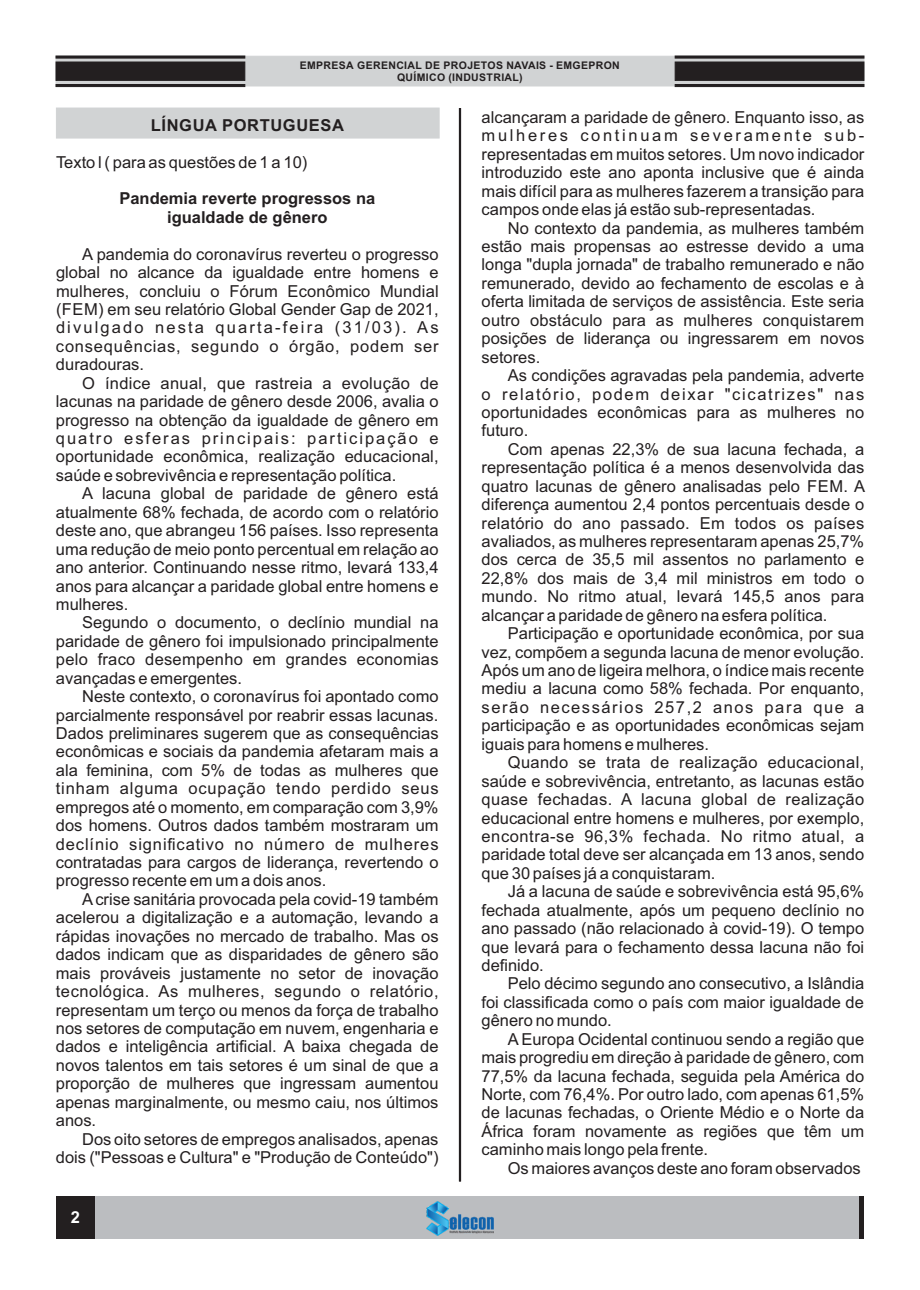
<style>
.page{position:relative;width:920px;height:1290px;background:#fff}
.page>*{position:absolute;margin:0;border:0;box-sizing:border-box;transform-origin:0 0}
.t1{font:16.5px/18.5px "Arial";color:#231f20;text-align:justify}
.t2{font:700 16.5px/18.5px "Arial";color:#231f20;text-align:center}
.t3{font:700 16.5px "Arial";letter-spacing:.035em;color:#231f20}
.t4{font:700 16.5px "Arial";color:#fff}
.t5{font:700 10.5px/11.7px "Arial";letter-spacing:.035em;color:#231f20;text-align:center}
</style>
<div class="page">
<hr style="left:459px;top:108px;width:2px;height:1073px;background:#231f20">
<div style="left:56px;top:107px;width:384px;height:32px;background:#d1d3d4"></div>
<div style="left:56px;top:1196px;width:808px;height:42px;background:#bbbdc0"></div>
<img style="left:426px;top:1201px;width:68px;height:34px">
<div style="left:859px;top:1196px;width:5px;height:42px;background:#231f20"></div>
<div style="left:56px;top:1196px;width:38px;height:42px;background:#231f20"></div>
<svg style="left:55px;top:55px;width:810px;height:32px;background:#929192"></svg>
<p class="t5" style="left:300px;top:61px;width:322px">EMPRESA GERENCIAL DE PROJETOS NAVAIS - EMGEPRON<br>QUÍMICO (INDUSTRIAL)</p>
<p class="t3" style="left:151px;top:119px;width:194px">LÍNGUA PORTUGUESA</p>
<p class="t1" style="left:56px;top:154px;width:253px">Texto l ( para as questões de 1 a 10)</p>
<p class="t2" style="left:119px;top:191px;width:257px">Pandemia reverte progressos na igualdade de gênero</p>
<p class="t1" style="left:56px;top:246px;width:384px;text-indent:26px">A pandemia do coronavírus reverteu o progresso global no alcance da igualdade entre homens e mulheres, concluiu o Fórum Econômico Mundial (FEM) em seu relatório Global Gender Gap de 2021, divulgado nesta quarta-feira (31/03). As consequências, segundo o órgão, podem ser duradouras.</p>
<p class="t1" style="left:56px;top:375px;width:384px;text-indent:26px">O índice anual, que rastreia a evolução de lacunas na paridade de gênero desde 2006, avalia o progresso na obtenção da igualdade de gênero em quatro esferas principais: participação e oportunidade econômica, realização educacional, saúde e sobrevivência e representação política.</p>
<p class="t1" style="left:56px;top:486px;width:384px;text-indent:26px">A lacuna global de paridade de gênero está atualmente 68% fechada, de acordo com o relatório deste ano, que abrangeu 156 países. Isso representa uma redução de meio ponto percentual em relação ao ano anterior. Continuando nesse ritmo, levará 133,4 anos para alcançar a paridade global entre homens e mulheres.</p>
<p class="t1" style="left:56px;top:615px;width:384px;text-indent:26px">Segundo o documento, o declínio mundial na paridade de gênero foi impulsionado principalmente pelo fraco desempenho em grandes economias avançadas e emergentes.</p>
<p class="t1" style="left:56px;top:689px;width:384px;text-indent:26px">Neste contexto, o coronavírus foi apontado como parcialmente responsável por reabrir essas lacunas.<br>Dados preliminares sugerem que as consequências econômicas e sociais da pandemia afetaram mais a ala feminina, com 5% de todas as mulheres que tinham alguma ocupação tendo perdido seus empregos até o momento, em comparação com 3,9% dos homens. Outros dados também mostraram um declínio significativo no número de mulheres contratadas para cargos de liderança, revertendo o progresso recente em um a dois anos.</p>
<p class="t1" style="left:56px;top:891px;width:384px;text-indent:26px">Acrise sanitária provocada pela covid-19 também acelerou a digitalização e a automação, levando a rápidas inovações no mercado de trabalho. Mas os dados indicam que as disparidades de gênero são mais prováveis justamente no setor de inovação tecnológica. As mulheres, segundo o relatório, representam um terço ou menos da força de trabalho nos setores de computação em nuvem, engenharia e dados e inteligência artificial. A baixa chegada de novos talentos em tais setores é um sinal de que a proporção de mulheres que ingressam aumentou apenas marginalmente, ou mesmo caiu, nos últimos anos.</p>
<p class="t1" style="left:56px;top:1131px;width:384px;text-align:right">Dos oito setores de empregos analisados, apenas dois ("Pessoas e Cultura" e "Produção de Conteúdo")</p>
<p class="t4" style="left:71px;top:1211px;width:11px">2</p>
<p class="t1" style="left:482px;top:109px;width:384px">alcançaram a paridade de gênero. Enquanto isso, as mulheres continuam severamente sub&shy;representadas em muitos setores. Um novo indicador introduzido este ano aponta inclusive que é ainda mais difícil para as mulheres fazerem a transição para campos onde elas já estão sub-representadas.</p>
<p class="t1" style="left:482px;top:220px;width:384px;text-indent:26px">No contexto da pandemia, as mulheres também estão mais propensas ao estresse devido a uma longa "dupla jornada" de trabalho remunerado e não remunerado, devido ao fechamento de escolas e à oferta limitada de serviços de assistência. Este seria outro obstáculo para as mulheres conquistarem posições de liderança ou ingressarem em novos setores.</p>
<p class="t1" style="left:482px;top:368px;width:384px;text-indent:26px">As condições agravadas pela pandemia, adverte o relatório, podem deixar "cicatrizes" nas oportunidades econômicas para as mulheres no futuro.</p>
<p class="t1" style="left:482px;top:441px;width:385px;text-indent:26px">Com apenas 22,3% de sua lacuna fechada, a representação política é a menos desenvolvida das quatro lacunas de gênero analisadas pelo FEM. A diferença aumentou 2,4 pontos percentuais desde o relatório do ano passado. Em todos os países avaliados, as mulheres representaram apenas 25,7% dos cerca de 35,5 mil assentos no parlamento e 22,8% dos mais de 3,4 mil ministros em todo o mundo. No ritmo atual, levará 145,5 anos para alcançar a paridade de gênero na esfera política.</p>
<p class="t1" style="left:482px;top:626px;width:384px;text-indent:26px">Participação e oportunidade econômica, por sua vez, compõem a segunda lacuna de menor evolução.<br>Após um ano de ligeira melhora, o índice mais recente mediu a lacuna como 58% fechada. Por enquanto, serão necessários 257,2 anos para que a participação e as oportunidades econômicas sejam iguais para homens e mulheres.</p>
<p class="t1" style="left:482px;top:755px;width:384px;text-indent:26px">Quando se trata de realização educacional, saúde e sobrevivência, entretanto, as lacunas estão quase fechadas. A lacuna global de realização educacional entre homens e mulheres, por exemplo, encontra-se 96,3% fechada. No ritmo atual, a paridade total deve ser alcançada em 13 anos, sendo que 30 países já a conquistaram.</p>
<p class="t1" style="left:481px;top:884px;width:384px;text-indent:26px">Já a lacuna de saúde e sobrevivência está 95,6% fechada atualmente, após um pequeno declínio no ano passado (não relacionado à covid-19). O tempo que levará para o fechamento dessa lacuna não foi definido.</p>
<p class="t1" style="left:481px;top:976px;width:384px;text-indent:26px">Pelo décimo segundo ano consecutivo, a Islândia foi classificada como o país com maior igualdade de gênero no mundo.</p>
<p class="t1" style="left:481px;top:1031px;width:384px;text-indent:26px">A Europa Ocidental continuou sendo a região que mais progrediu em direção à paridade de gênero, com 77,5% da lacuna fechada, seguida pela América do Norte, com 76,4%. Por outro lado, com apenas 61,5% de lacunas fechadas, o Oriente Médio e o Norte da África foram novamente as regiões que têm um caminho mais longo pela frente.</p>
<p class="t1" style="left:508px;top:1160px;width:355px">Os maiores avanços deste ano foram observados</p>
</div>
